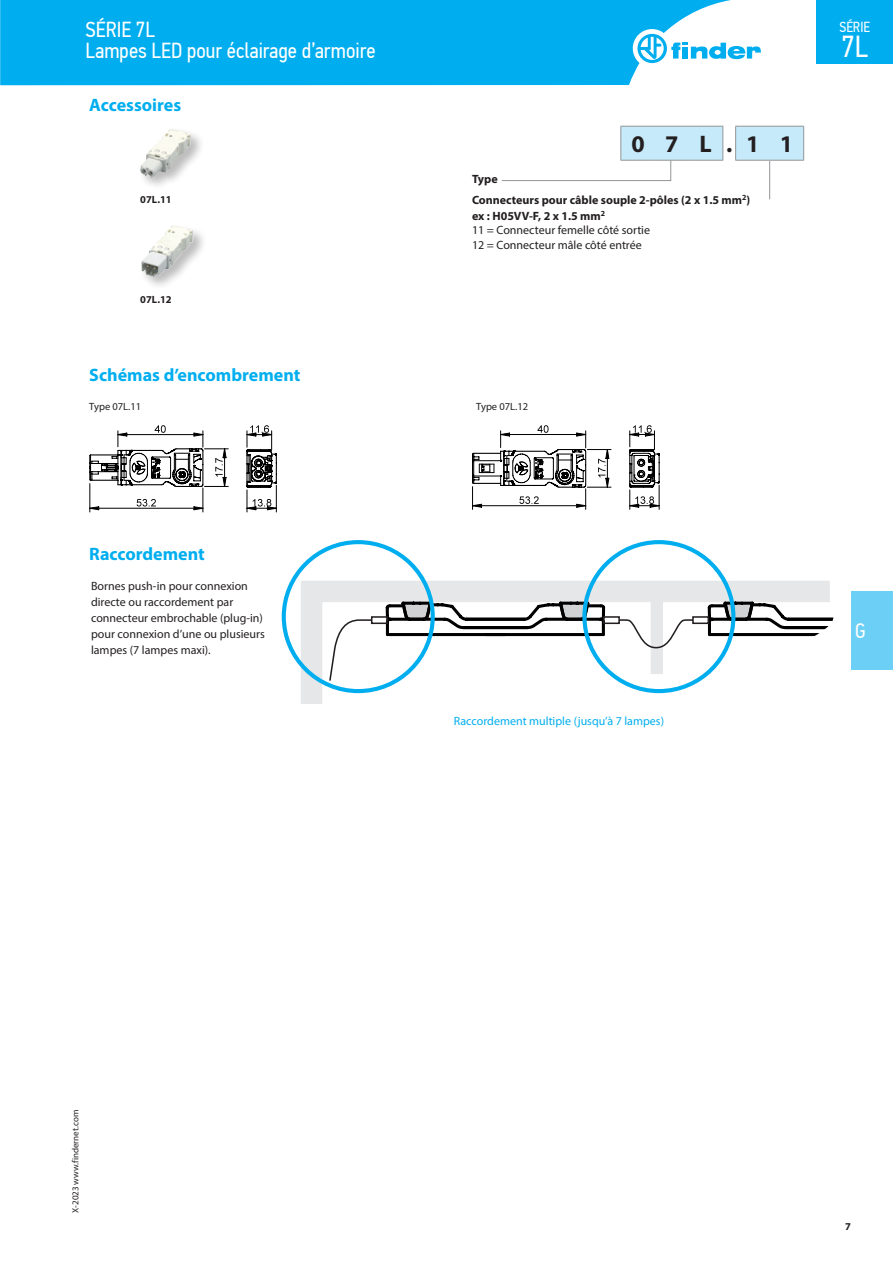
<style>
.page{position:relative;width:893px;height:1263px;background:#fff}
.page>*{position:absolute;margin:0;border:0;box-sizing:border-box;transform-origin:0 0}
.t1{font:30.3px "PF Din Text Cond Pro";color:#fff}
.Corpo_Bold{font:700 24px "Myriad Pro";color:#231f20}
.t2{font:21.75px/21px "PF Din Text Cond Pro";color:#fff}
.t3{font:21px "PF Din Text Cond Pro";color:#fff}
.Titolo_T2{font:700 18px "Myriad Pro";color:#00aeef}
.t4{font:14.55px "PF Din Text Cond Pro";color:#fff}
.t5{font:12px/16.2px "Myriad Pro";color:#231f20}
.Corpo_Bold-2{font:700 12px/16.2px "Myriad Pro";color:#231f20}
.t6{font:12px "Myriad Pro";color:#00aeef}
.Corpo_Centrato{font:10.5px "Myriad Pro";color:#231f20}
.TXT_Immagini{font:700 10.5px "Myriad Pro";color:#231f20}
.t7{font:9px "Myriad Pro";color:#231f20}
</style>
<div class="page">
<div style="left:139px;top:126px;width:66px;height:63px;background:#231f20;opacity:.3"></div>
<img style="left:140px;top:128px;width:51px;height:50px">
<div style="left:139px;top:223px;width:69px;height:65px;background:#231f20;opacity:.3"></div>
<img style="left:141px;top:225px;width:53px;height:52px">
<svg style="left:89px;top:425px;width:188px;height:87px"></svg>
<svg style="left:472px;top:425px;width:188px;height:84px"></svg>
<svg style="left:301px;top:581px;width:421px;height:123px"></svg>
<svg style="left:384px;top:579px;width:223px;height:61px"></svg>
<hr style="left:486px;top:633px;width:117px;height:3px;background:#000001">
<div style="left:692px;top:616px;width:17px;height:8px;border:2px solid #231f20"></div>
<div style="left:603px;top:616px;width:17px;height:8px;border:2px solid #231f20"></div>
<svg style="left:618px;top:591px;width:76px;height:83px"></svg>
<svg style="left:706px;top:579px;width:128px;height:82px"></svg>
<div style="left:371px;top:616px;width:17px;height:8px;border:2px solid #231f20"></div>
<svg style="left:328px;top:618px;width:45px;height:64px"></svg>
<svg style="left:501px;top:126px;width:303px;height:55px"></svg>
<hr style="left:769px;top:161px;width:1px;height:38px;background:#939598">
<div style="left:582px;top:540px;width:153px;height:153px;border:4px solid #00aeef;border-radius:50%"></div>
<div style="left:282px;top:540px;width:153px;height:153px;border:4px solid #00aeef;border-radius:50%"></div>
<div style="left:851px;top:591px;width:42px;height:79px;background:#6bcff6"></div>
<div style="left:0;top:0;width:731px;height:85px;background:#00aeef"></div>
<div style="left:633px;top:29px;width:38px;height:39px;background:#fff;border-radius:50%"></div>
<svg style="left:637px;top:34px;width:124px;height:29px"></svg>
<div style="left:816px;top:0;width:77px;height:64px;background:#00aeef"></div>
<h3 class="t2" style="left:85px;top:19px;width:292px">SÉRIE 7L<br>Lampes LED pour éclairage d’armoire</h3>
<p class="Titolo_T2" style="left:89px;top:93px;width:93px">Accessoires</p>
<p class="TXT_Immagini" style="left:140px;top:193px;width:33px">07L.11</p>
<p class="TXT_Immagini" style="left:140px;top:292px;width:33px">07L.12</p>
<p class="Corpo_Bold" style="left:631px;top:128px;width:15px">0</p>
<p class="Corpo_Bold" style="left:665px;top:128px;width:15px">7</p>
<p class="Corpo_Bold" style="left:700px;top:128px;width:14px">L</p>
<p class="Corpo_Bold" style="left:726px;top:128px;width:8px">.</p>
<p class="Corpo_Bold" style="left:746px;top:128px;width:15px">1</p>
<p class="Corpo_Bold" style="left:780px;top:128px;width:15px">1</p>
<p class="Corpo_Bold-2" style="left:472px;top:171px;width:27px">Type</p>
<p class="Corpo_Bold-2" style="left:472px;top:191px;width:280px">Connecteurs pour câble souple 2-pôles (2 x 1.5 mm<sup>2</sup>) ex : H05VV-F, 2 x 1.5 mm<sup>2</sup></p>
<p class="t5" style="left:472px;top:222px;width:180px">11 = Connecteur femelle côté sortie</p>
<p class="t5" style="left:472px;top:236px;width:171px">12 = Connecteur mâle côté entrée</p>
<p class="Titolo_T2" style="left:89px;top:363px;width:213px">Schémas d’encombrement</p>
<p class="Corpo_Centrato" style="left:89px;top:400px;width:53px">Type 07L.11</p>
<p class="Corpo_Centrato" style="left:476px;top:400px;width:53px">Type 07L.12</p>
<p class="t4" style="left:839px;top:19px;width:32px">SÉRIE</p>
<h1 class="t1" style="left:841px;top:28px;width:28px">7L</h1>
<p class="Titolo_T2" style="left:89px;top:542px;width:117px">Raccordement</p>
<p class="t5" style="left:91px;top:577px;width:175px">Bornes push-in pour connexion directe ou raccordement par connecteur embrochable (plug-in) pour connexion d’une ou plusieurs lampes (7 lampes maxi).</p>
<p class="t6" style="left:454px;top:713px;width:212px">Raccordement multiple (jusqu’à 7 lampes)</p>
<h3 class="t3" style="left:855px;top:619px;width:12px">G</h3>
<p class="t7" style="left:70px;top:1213px;width:104px;rotate:-90deg">X-2023 www.findernet.com</p>
<p class="TXT_Immagini" style="left:845px;top:1219px;width:7px">7</p>
</div>
